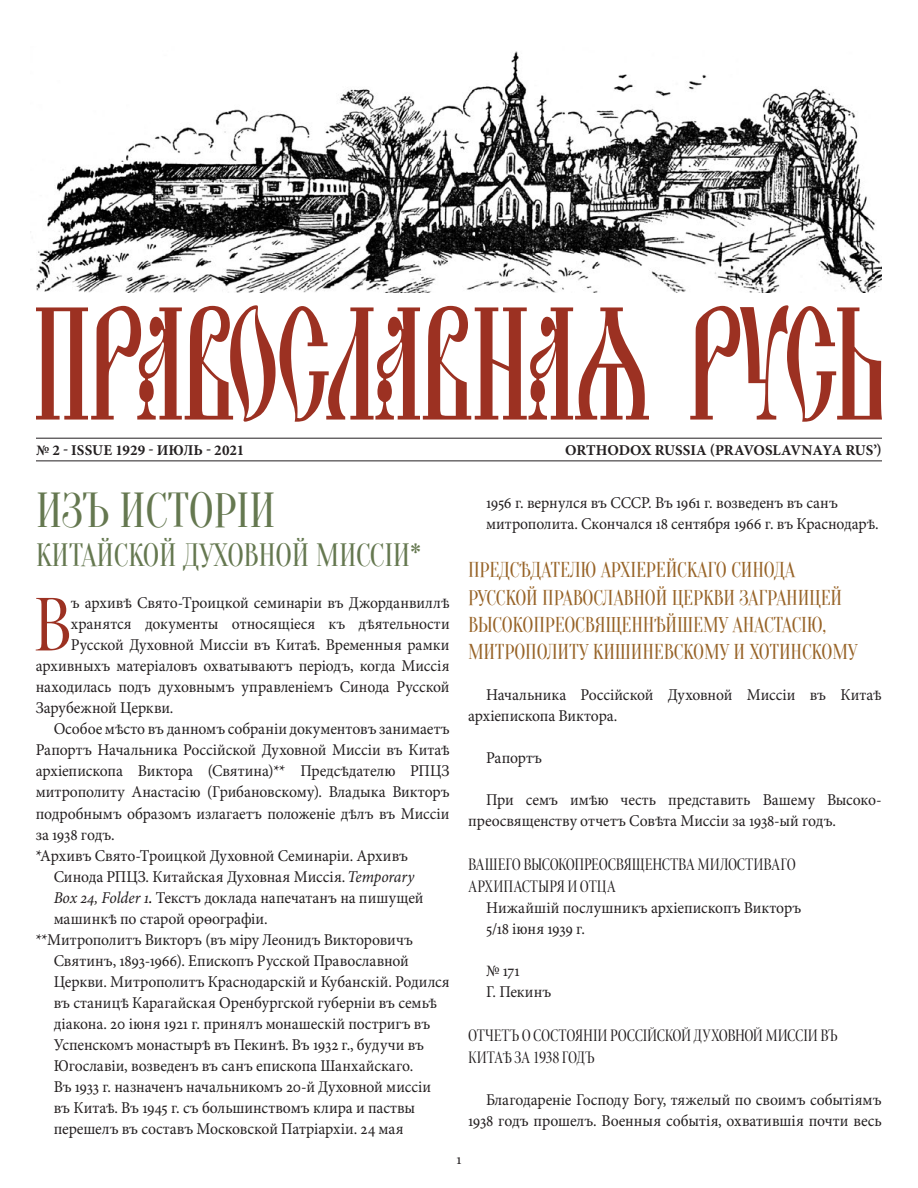
<style>
.page{position:relative;width:918px;height:1188px;background:#fff}
.page>*{position:absolute;margin:0;border:0;box-sizing:border-box;transform-origin:0 0}
.t1{font:82.35px "Minion Pro Cn Disp";color:#9c3122;scale:.95 1}
.t2{font:48px "Oranienbaum";letter-spacing:-.01em;color:#657850;scale:.95 1}
.t3{font:31.5px "Oranienbaum";letter-spacing:-.01em;color:#657850;scale:.95 1}
.t4{font:21px/27px "Oranienbaum";letter-spacing:-.01em;color:#976327;scale:.95 1}
.t5{font:18px/22.5px "Minion Pro Cn Disp";letter-spacing:-.01em;color:#231f20;scale:.95 1}
.t6{font:16.5px/21px "Minion Pro";color:#231f20;scale:.95 1}
.t7{font:700 15px "Minion Pro";letter-spacing:-.005em;color:#231f20}
.t8{font:15px "Minion Pro";color:#231f20}
.s1{font-style:italic}
.s2{font-family:"Minion Pro It Capt";color:#080200}
</style>
<div class="page">
<svg style="left:36px;top:305px;width:846px;height:117px"></svg>
<img style="left:30px;top:51px;width:852px;height:241px">
<hr style="left:36px;top:438px;width:846px;height:1px;background:#231f20">
<hr style="left:36px;top:461px;width:846px;height:1px;background:#231f20">
<p class="t7" style="left:36px;top:441px;width:210px">№ 2 - ISSUE 1929 - ИЮЛЬ - 2021</p>
<p class="t7" style="left:565px;top:441px;width:318px">ORTHODOX RUSSIA (PRAVOSLAVNAYA RUS’)</p>
<h2 class="t2" style="left:36px;top:484px;width:254px">ИЗЪ ИСТОРIИ</h2>
<h3 class="t3" style="left:36px;top:538px;width:407px">КИТАЙСКОЙ ДУХОВНОЙ МИССIИ*</h3>
<h1 class="t1" style="left:34px;top:575px;width:41px">В</h1>
<p class="t6" style="left:71px;top:593px;width:400px">ъ архивѣ Свято-Троицкой семинаріи въ Джорданвиллѣ</p>
<p class="t6" style="left:71px;top:614px;width:400px">хранятся документы относящіеся къ дѣятельности</p>
<p class="t6" style="left:71px;top:635px;width:400px">Русской Духовной Миссіи въ Китаѣ. Временныя рамки</p>
<p class="t6" style="left:36px;top:656px;width:437px">архивныхъ матеріаловъ охватываютъ періодъ, когда Миссія</p>
<p class="t6" style="left:36px;top:677px;width:437px">находилась подъ духовнымъ управленіемъ Синода Русской</p>
<p class="t6" style="left:36px;top:698px;width:147px">Зарубежной Церкви.</p>
<p class="t6" style="left:54px;top:719px;width:418px">Особое мѣсто въ данномъ собраніи документовъ занимаетъ</p>
<p class="t6" style="left:36px;top:740px;width:437px">Рапортъ Начальника Россійской Духовной Миссіи въ Китаѣ</p>
<p class="t6" style="left:36px;top:761px;width:437px">архіепископа Виктора (Святина)** Предсѣдателю РПЦЗ</p>
<p class="t6" style="left:36px;top:782px;width:437px">митрополиту Анастасію (Грибановскому). Владыка Викторъ</p>
<p class="t6" style="left:36px;top:803px;width:437px">подробнымъ образомъ излагаетъ положеніе дѣлъ въ Миссіи</p>
<p class="t6" style="left:36px;top:824px;width:85px">за 1938 годъ.</p>
<p class="t6" style="left:36px;top:845px;width:394px">*Архивъ Свято-Троицкой Духовной Семинаріи. Архивъ</p>
<p class="t6" style="left:54px;top:866px;width:381px">Синода РПЦЗ. Китайская Духовная Миссія.<span class="s1">Temporary</span></p>
<p class="t6" style="left:54px;top:887px;width:391px"><span class="s1">Box 24, Folder 1</span><span class="s2">.</span> Текстъ доклада напечатанъ на пишущей</p>
<p class="t6" style="left:54px;top:908px;width:227px">машинкѣ по старой орѳографіи.</p>
<p class="t6" style="left:36px;top:929px;width:399px">**Митрополитъ Викторъ (въ міру Леонидъ Викторовичъ</p>
<p class="t6" style="left:54px;top:950px;width:375px">Святинъ, 1893-1966). Епископъ Русской Православной</p>
<p class="t6" style="left:54px;top:971px;width:418px">Церкви. Митрополитъ Краснодарскій и Кубанскій. Родился</p>
<p class="t6" style="left:54px;top:992px;width:405px">въ станицѣ Карагайская Оренбургской губерніи въ семьѣ</p>
<p class="t6" style="left:54px;top:1013px;width:398px">діакона. 20 іюня 1921 г. принялъ монашескій постригъ въ</p>
<p class="t6" style="left:54px;top:1034px;width:391px">Успенскомъ монастырѣ въ Пекинѣ. Въ 1932 г., будучи въ</p>
<p class="t6" style="left:54px;top:1055px;width:380px">Югославіи, возведенъ въ санъ епископа Шанхайскаго.</p>
<p class="t6" style="left:54px;top:1076px;width:399px">Въ 1933 г. назначенъ начальникомъ 20-й Духовной миссіи</p>
<p class="t6" style="left:54px;top:1097px;width:382px">въ Китаѣ. Въ 1945 г. съ большинствомъ клира и паствы</p>
<p class="t6" style="left:54px;top:1118px;width:370px">перешелъ въ составъ Московской Патріархіи. 24 мая</p>
<p class="t6" style="left:486px;top:493px;width:415px">1956 г. вернулся въ СССР. Въ 1961 г. возведенъ въ санъ митрополита. Скончался 18 сентября 1966 г. въ Краснодарѣ.</p>
<p class="t4" style="left:468px;top:557px;width:412px">ПРЕДСѢДАТЕЛЮ АРХIЕРЕЙСКАГО СИНОДА РУССКОЙ ПРАВОСЛАВНОЙ ЦЕРКВИ ЗАГРАНИЦЕЙ ВЫСОКОПРЕОСВЯЩЕННѢЙШЕМУ АНАСТАСIЮ, МИТРОПОЛИТУ КИШИНЕВСКОМУ И ХОТИНСКОМУ</p>
<p class="t6" style="left:468px;top:685px;width:437px;text-indent:18px">Начальника Россійской Духовной Миссіи въ Китаѣ архіепископа Виктора.</p>
<p class="t6" style="left:486px;top:748px;width:61px">Рапортъ</p>
<p class="t6" style="left:468px;top:790px;width:435px;text-indent:18px">При семъ имѣю честь представить Вашему Высоко&shy;преосвященству отчетъ Совѣта Миссіи за 1938-ый годъ.</p>
<p class="t5" style="left:468px;top:853px;width:347px">ВАШЕГО ВЫСОКОПРЕОСВЯЩЕНСТВА МИЛОСТИВАГО<br>АРХИПАСТЫРЯ И ОТЦА</p>
<p class="t6" style="left:486px;top:898px;width:333px">Нижайшій послушникъ архіепископъ Викторъ<br>5/18 іюня 1939 г.</p>
<p class="t6" style="left:486px;top:961px;width:70px">№ 171<br>Г. Пекинъ</p>
<p class="t5" style="left:468px;top:1024px;width:391px">ОТЧЕТЪ О СОСТОЯНIИ РОССIЙСКОЙ ДУХОВНОЙ МИССIИ ВЪ<br>КИТАѢ ЗА 1938 ГОДЪ</p>
<p class="t6" style="left:468px;top:1090px;width:437px;text-align:right">Благодареніе Господу Богу, тяжелый по своимъ событіямъ<br>1938 годъ прошелъ. Военныя событія, охватившія почти весь</p>
<p class="t8" style="left:456px;top:1149px;width:7px">1</p>
</div>
